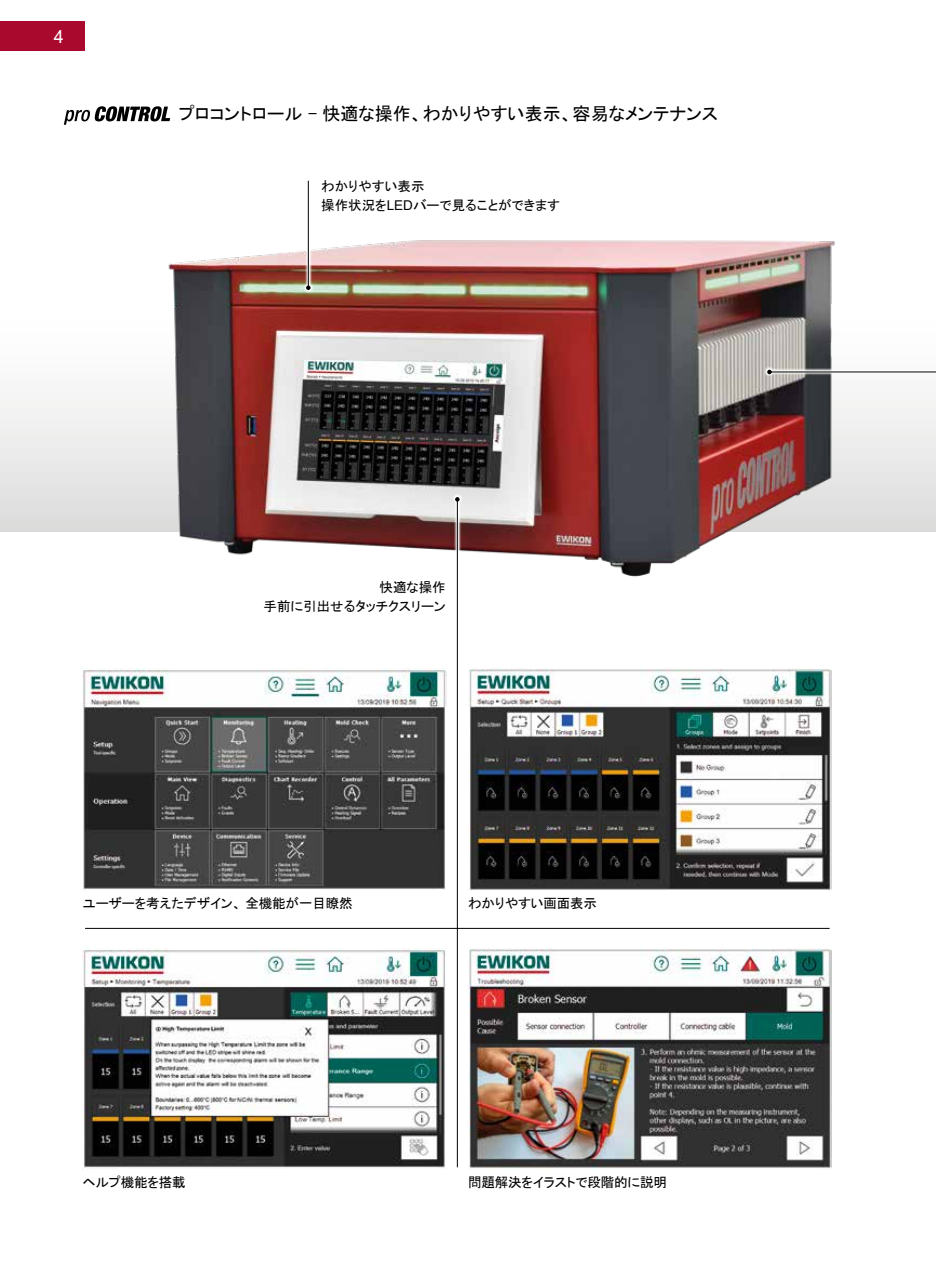
<style>
.page{position:relative;width:936px;height:1263px;background:#fff}
.page>*{position:absolute;margin:0;border:0;box-sizing:border-box;transform-origin:0 0}
.t1{font:18px "MS P Gothic";color:#000}
.t2{font:18px "Arial";color:#fff}
.t3{font:13.5px/18.9px "MS P Gothic";letter-spacing:-.01em;color:#000;text-align:right}
.s1{font-family:"Arial"}
</style>
<div class="page">
<div style="left:0;top:21px;width:85px;height:30px;background:#a9092d"></div>
<div style="left:0;top:308px;width:935px;height:223px;background:linear-gradient(to bottom,#fff,#ddd)"></div>
<svg style="left:64px;top:106px;width:106px;height:19px"></svg>
<img style="left:104px;top:240px;width:802px;height:337px">
<svg style="left:452px;top:494px;width:11px;height:674px"></svg>
<hr style="left:457px;top:499px;width:1px;height:668px;background:#000">
<svg style="left:455px;top:497px;width:4px;height:5px"></svg>
<svg style="left:303px;top:180px;width:11px;height:113px"></svg>
<hr style="left:308px;top:181px;width:1px;height:107px;background:#000">
<svg style="left:306px;top:285px;width:4px;height:5px"></svg>
<svg style="left:764px;top:366px;width:171px;height:12px"></svg>
<hr style="left:769px;top:372px;width:166px;height:1px;background:#000">
<svg style="left:767px;top:370px;width:4px;height:4px"></svg>
<img style="left:83px;top:669px;width:363px;height:221px">
<img style="left:468px;top:669px;width:363px;height:221px">
<img style="left:83px;top:948px;width:363px;height:220px">
<img style="left:468px;top:948px;width:363px;height:221px">
<hr style="left:85px;top:928px;width:744px;height:1px;background:#000">
<h1 class="t2" style="left:54px;top:24px;width:12px">4</h1>
<h1 class="t1" style="left:179px;top:105px;width:541px">プロコントロール – 快適な操作、わかりやすい表示、容易なメンテナンス</h1>
<p class="t3" style="left:321px;top:177px;width:240px;text-align:left">わかりやすい表示<br>操作状況を<span class="s1">LED</span>バーで見ることができます</p>
<p class="t3" style="left:263px;top:577px;width:184px">快適な操作<br>手前に引出せるタッチクスリーン</p>
<p class="t3" style="left:83px;top:893px;width:271px">ユーザーを考えたデザイン、 全機能が一目瞭然</p>
<p class="t3" style="left:468px;top:893px;width:131px">わかりやすい画面表示</p>
<p class="t3" style="left:83px;top:1173px;width:104px">ヘルプ機能を搭載</p>
<p class="t3" style="left:468px;top:1173px;width:200px">問題解決をイラストで段階的に説明</p>
</div>
